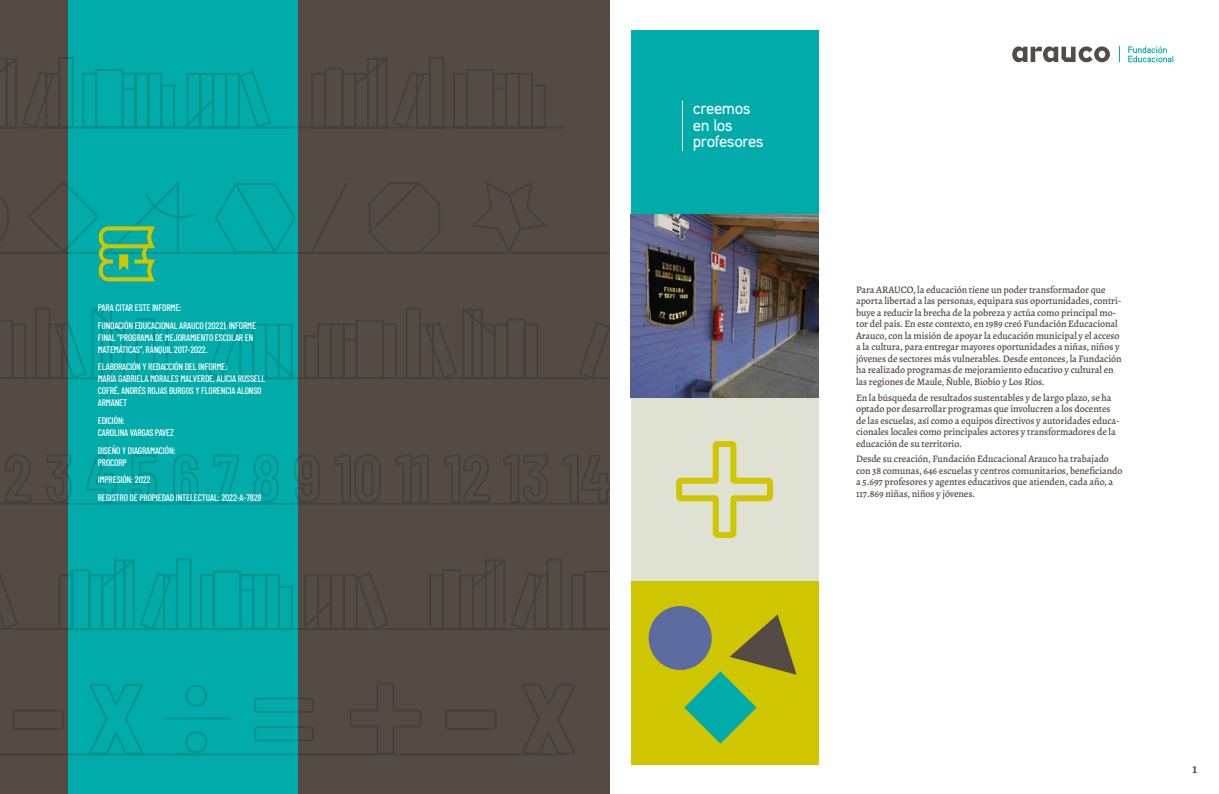
<style>
.page{position:relative;width:1219px;height:794px;background:#fff}
.page>*{position:absolute;margin:0;border:0;box-sizing:border-box;transform-origin:0 0}
.t1{font:16.8px/16.8px "Aaux Pro OT Medium OSF";letter-spacing:-.03em;color:#fff}
.t2{font:700 13px "Alegreya";color:#544b45}
.t3{font:500 10px/11.5px "Alegreya";letter-spacing:-.01em;color:#544b45}
.t4{font:500 9.5px/12px "Barlow Condensed";letter-spacing:-.02em;color:#fff}
</style>
<div class="page">
<div style="left:0;top:0;width:609px;height:794px;background:#544b45"></div>
<svg style="left:0;top:57px;width:609px;height:698px"></svg>
<svg style="left:1012px;top:46px;width:98px;height:16px"></svg>
<svg style="left:1128px;top:46px;width:46px;height:16px"></svg>
<svg style="left:1119px;top:46px;width:1px;height:16px"></svg>
<div style="left:68px;top:0;width:230px;height:794px;background:#00abaa"></div>
<svg style="left:68px;top:57px;width:230px;height:699px"></svg>
<svg style="left:97px;top:225px;width:60px;height:58px"></svg>
<div style="left:631px;top:30px;width:187px;height:184px;background:#00abaa"></div>
<div style="left:631px;top:398px;width:187px;height:183px;background:#dfe1d3"></div>
<div style="left:631px;top:581px;width:187px;height:184px;background:#cfc600"></div>
<img style="left:631px;top:214px;width:187px;height:184px">
<hr style="left:682px;top:101px;width:1px;height:50px;background:#fff">
<svg style="left:684px;top:614px;width:113px;height:130px"></svg>
<svg style="left:676px;top:441px;width:97px;height:97px"></svg>
<div style="left:649px;top:606px;width:63px;height:64px;background:#5c6ca0;border-radius:50%"></div>
<p class="t4" style="left:98px;top:298px;width:160px;line-height:17.7px">PARA CITAR ESTE INFORME:<br>FUNDACIÓN EDUCACIONAL ARAUCO (2022). INFORME</p>
<p class="t4" style="left:98px;top:330px;width:157px">FINAL “PROGRAMA DE MEJORAMIENTO ESCOLAR EN<br>MATEMÁTICAS”, RÁNQUIL 2017-2022.</p>
<p class="t4" style="left:98px;top:360px;width:169px">ELABORACIÓN Y REDACCIÓN DEL INFORME:<br>MARÍA GABRIELA MORALES MALVERDE, ALICIA RUSSELL COFRÉ, ANDRÉS ROJAS BURGOS Y FLORENCIA ALONSO ARMANET</p>
<p class="t4" style="left:98px;top:414px;width:78px">EDICIÓN:<br>CAROLINA VARGAS PAVEZ</p>
<p class="t4" style="left:98px;top:443px;width:80px">DISEÑO Y DIAGRAMACIÓN:<br>PROCORP</p>
<p class="t4" style="left:98px;top:470px;width:165px;line-height:17.7px">IMPRESIÓN: 2022<br>REGISTRO DE PROPIEDAD INTELECTUAL: 2022-A-7828</p>
<h1 class="t1" style="left:693px;top:99px;width:72px">creemos en los profesores</h1>
<p class="t3" style="left:856px;top:284px;width:267px">Para ARAUCO, la educación tiene un poder transformador que aporta libertad a las personas, equipara sus oportunidades, contri&shy;buye a reducir la brecha de la pobreza y actúa como principal mo&shy;tor del país. En este contexto, en 1989 creó Fundación Educacional Arauco, con la misión de apoyar la educación municipal y el acceso a la cultura, para entregar mayores oportunidades a niñas, niños y jóvenes de sectores más vulnerables. Desde entonces, la Fundación ha realizado programas de mejoramiento educativo y cultural en las regiones de Maule, Ñuble, Biobío y Los Ríos.</p>
<p class="t3" style="left:856px;top:391px;width:265px">En la búsqueda de resultados sustentables y de largo plazo, se ha optado por desarrollar programas que involucren a los docentes de las escuelas, así como a equipos directivos y autoridades educa&shy;cionales locales como principales actores y transformadores de la educación de su territorio.</p>
<p class="t3" style="left:856px;top:453px;width:268px">Desde su creación, Fundación Educacional Arauco ha trabajado con 38 comunas, 646 escuelas y centros comunitarios, beneficiando a 5.697 profesores y agentes educativos que atienden, cada año, a 117.869 niñas, niños y jóvenes.</p>
<h2 class="t2" style="left:1192px;top:760px;width:6px">1</h2>
</div>
